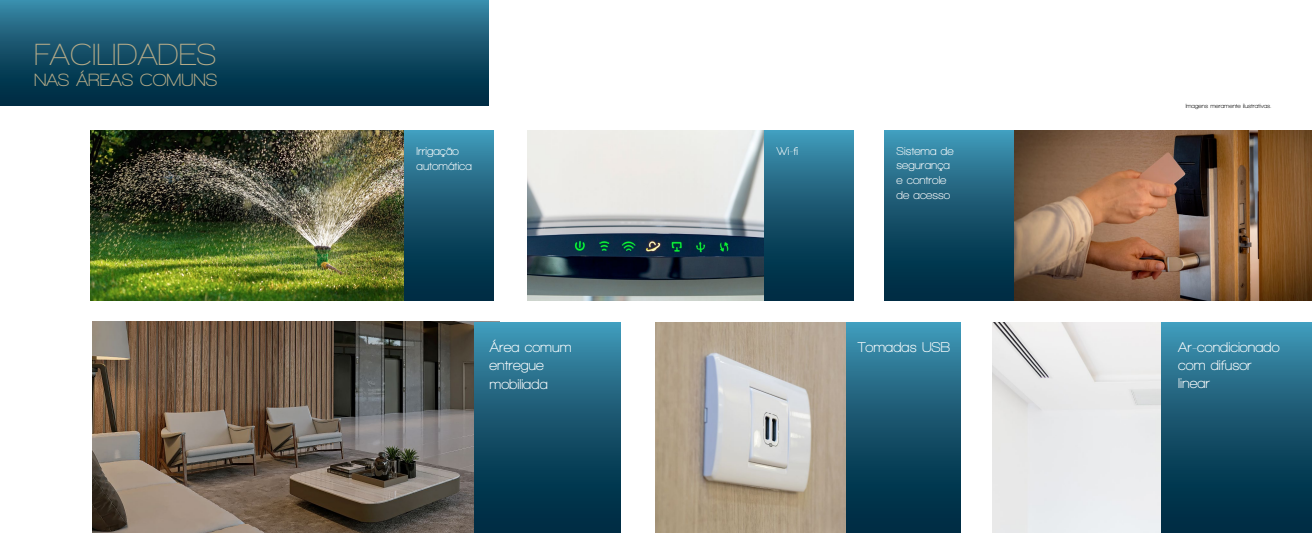
<style>
.page{position:relative;width:1312px;height:550px;background:#fff}
.page>*{position:absolute;margin:0;border:0;box-sizing:border-box;transform-origin:0 0}
.t1{font:600 31.25px "Walkway";color:#b4aa88}
.t2{font:700 18.12px "Walkway";color:#b4aa88}
.t3{font:700 14.5px/18.1px "Walkway";color:#fff}
.t4{font:700 11.69px/14.6px "Walkway";color:#fff}
.t5{font:700 6.25px "Walkway";color:#000}
</style>
<div class="page">
<div style="left:0;top:0;width:489px;height:105px;background:linear-gradient(to bottom,#3785a2,#002137)"></div>
<img style="left:93px;top:321px;width:406px;height:211px">
<div style="left:475px;top:322px;width:145px;height:210px;background:linear-gradient(to bottom,#3d91b0,#002036)"></div>
<img style="left:527px;top:131px;width:237px;height:169px">
<img style="left:90px;top:131px;width:314px;height:169px">
<div style="left:404px;top:131px;width:89px;height:169px;background:linear-gradient(to bottom,#3d91af,#001f35)"></div>
<img style="left:992px;top:322px;width:169px;height:210px">
<img style="left:655px;top:322px;width:191px;height:210px">
<div style="left:1161px;top:322px;width:150px;height:210px;background:linear-gradient(to bottom,#3d91b0,#002036)"></div>
<div style="left:846px;top:322px;width:114px;height:210px;background:linear-gradient(to bottom,#3d91b0,#002036)"></div>
<svg style="left:884px;top:130px;width:130px;height:170px;background:#195872"></svg>
<div style="left:764px;top:131px;width:88px;height:169px;background:linear-gradient(to bottom,#3d91af,#001f35)"></div>
<img style="left:1014px;top:130px;width:297px;height:170px">
<h1 class="t1" style="left:34px;top:38px;width:184px">FACILIDADES</h1>
<p class="t2" style="left:34px;top:70px;width:185px">NAS ÁREAS COMUNS</p>
<p class="t4" style="left:416px;top:144px;width:57px">Irrigação automática</p>
<p class="t3" style="left:489px;top:338px;width:84px">Área comum entregue mobiliada</p>
<p class="t4" style="left:776px;top:144px;width:23px">Wi-fi</p>
<p class="t4" style="left:896px;top:143px;width:58px">Sistema de segurança e controle de acesso</p>
<p class="t3" style="left:857px;top:338px;width:94px">Tomadas USB</p>
<p class="t5" style="left:1185px;top:102px;width:87px">Imagens meramente ilustrativas.</p>
<p class="t3" style="left:1177px;top:338px;width:103px">Ar-condicionado com difusor linear</p>
</div>
